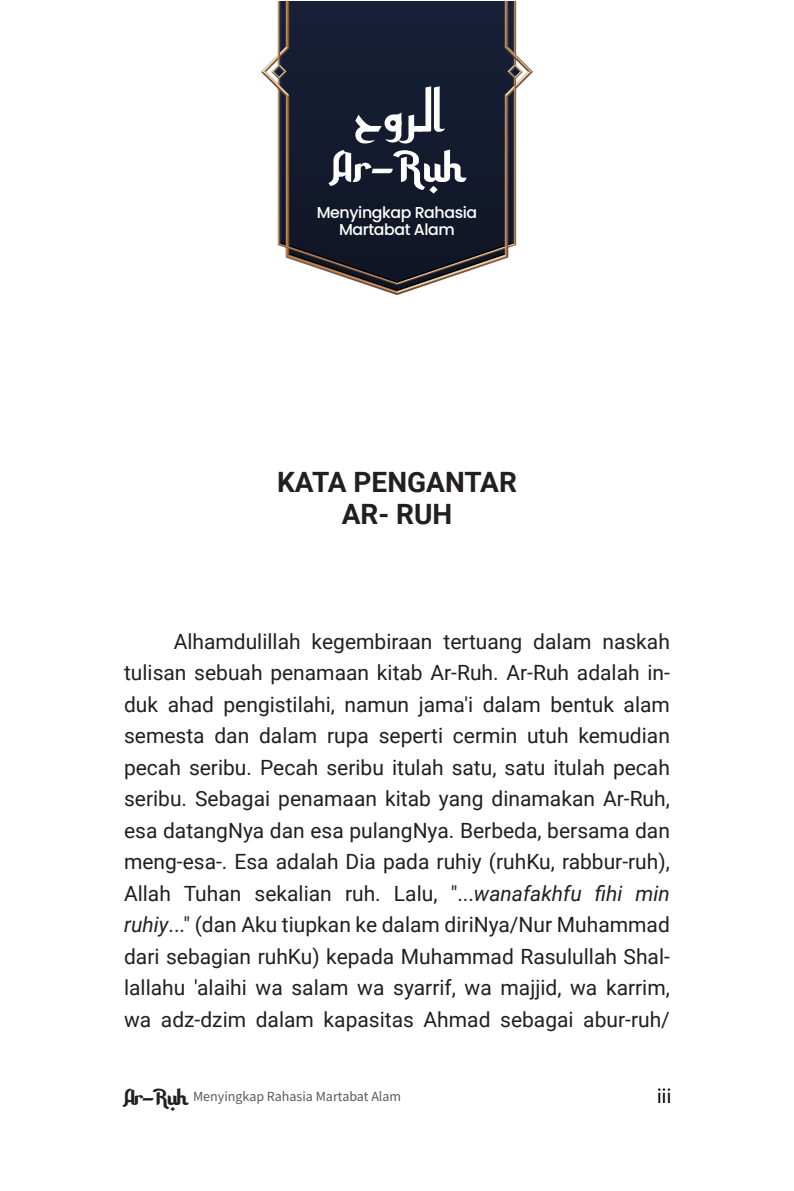
<style>
.page{position:relative;width:794px;height:1191px;background:#fff}
.page>*{position:absolute;margin:0;border:0;box-sizing:border-box;transform-origin:0 0}
.t1{font:56.7px "Reem Kufi";color:#fff}
.Judul_Segedong{font:50.57px "a Awal Ramadhan";color:#fff}
.Judul_BAB{font:700 28px "Roboto";color:#231f20}
.Paragraph{font:21px/31.5px "Roboto";color:#231f20;text-align:justify}
.t2{font:21px "Source Sans Pro";color:#000}
.Judul_Segedong-2{font:500 15.75px/17px "Poppins";letter-spacing:-.025em;color:#fff;text-align:center}
.t3{font:14px "Source Sans Pro";color:#57585a}
.s1{font-style:italic}
.s2{font-family:"a Awal Ramadhan";font-size:26.25px;color:#231f20}
</style>
<div class="page">
<img style="left:261px;top:2px;width:272px;height:292px">
<p class="t1" style="left:354px;top:74px;width:93px">الروح</p>
<p class="Judul_Segedong" style="left:331px;top:135px;width:133px">Ar-Ruh</p>
<p class="Judul_Segedong-2" style="left:317px;top:204px;width:162px">Menyingkap Rahasia<br>Martabat Alam</p>
<p class="Judul_BAB" style="left:277px;top:463px;width:241px">KATA PENGANTAR</p>
<p class="Judul_BAB" style="left:342px;top:494px;width:112px">AR- RUH</p>
<p class="Paragraph" style="left:124px;top:624px;width:547px;text-indent:50px">Alhamdulillah kegembiraan tertuang dalam naskah tulisan sebuah penamaan kitab Ar-Ruh. Ar-Ruh adalah in&shy;duk ahad pengistilahi, namun jama'i dalam bentuk alam semesta dan dalam rupa seperti cermin utuh kemudian pecah seribu. Pecah seribu itulah satu, satu itulah pecah seribu. Sebagai penamaan kitab yang dinamakan Ar-Ruh, esa datangNya dan esa pulangNya. Berbeda, bersama dan meng-esa-. Esa adalah Dia pada ruhiy (ruhKu, rabbur-ruh), Allah Tuhan sekalian ruh. Lalu, "...<span class="s1">wanafakhfu fihi min ruhiy</span>..." (dan Aku tiupkan ke dalam diriNya/Nur Muhammad dari sebagian ruhKu) kepada Muhammad Rasulullah Shal&shy;lallahu 'alaihi wa salam wa syarrif, wa majjid, wa karrim, wa adz-dzim dalam kapasitas Ahmad sebagai abur-ruh/</p>
<p class="t3" style="left:124px;top:1087px;width:279px"><span class="s2">Ar-Ruh</span> Menyingkap Rahasia Martabat Alam</p>
<p class="t2" style="left:656px;top:1082px;width:17px">iii</p>
</div>
